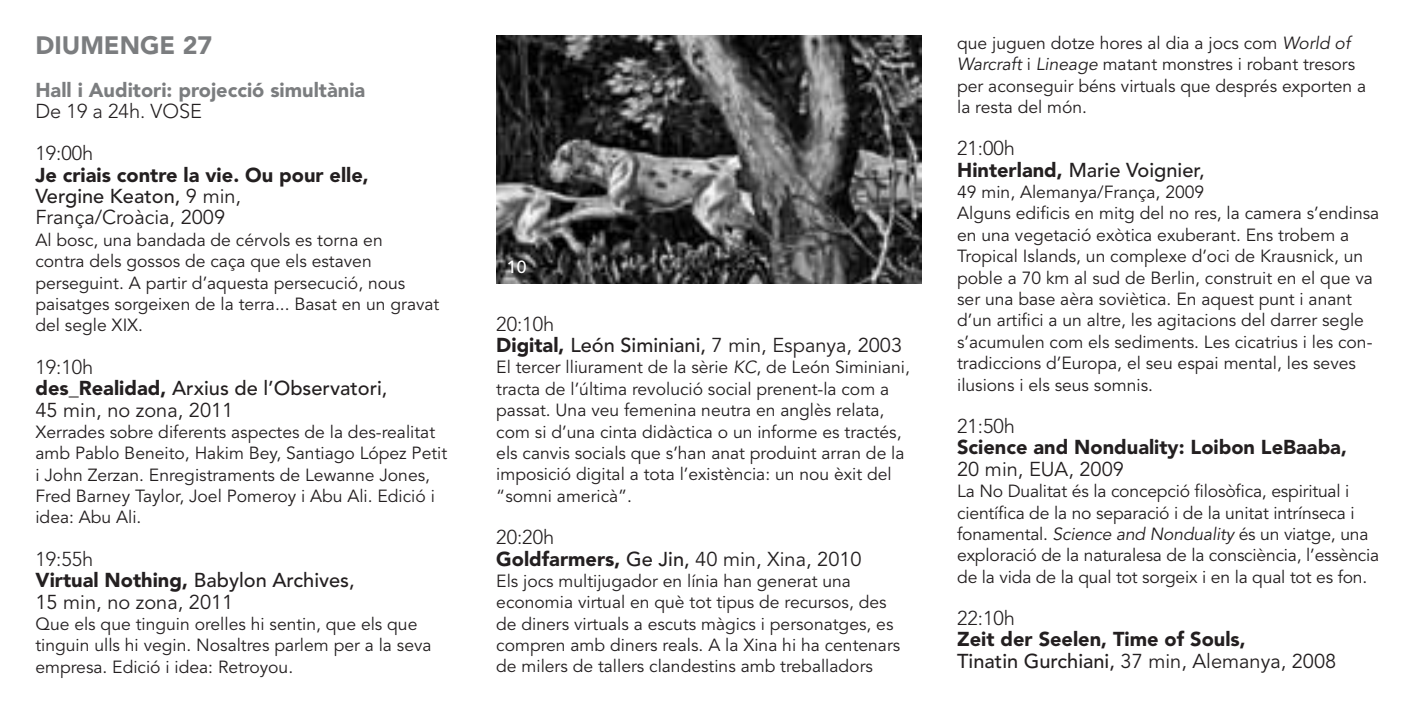
<style>
.page{position:relative;width:1418px;height:709px;background:#fff}
.page>*{position:absolute;margin:0;border:0;box-sizing:border-box;transform-origin:0 0}
.t1{font:900 25px "Avenir";color:#7b7d7f}
.t2{font:900 20px/21.5px "Avenir";color:#231f20}
.t3{font:20px/21.5px "Avenir";color:#231f20}
.t4{font:500 20px/21.5px "Avenir";color:#231f20}
.t5{font:900 20px "Avenir";color:#7b7d7f}
.t6{font:300 20px/42.5px "Avenir";color:#231f20}
.t7{font:17.5px/21.2px "Avenir";color:#231f20}
.t8{font:500 17.5px "Avenir";color:#fff}
.s1{font-weight:500}
.s2{font-weight:400}
.s3{font-weight:300}
.s4{font-weight:900}
.s5{font-style:italic}
</style>
<div class="page">
<img style="left:496px;top:35px;width:425px;height:248px">
<h1 class="t1" style="left:35px;top:31px;width:178px">DIUMENGE 27</h1>
<p class="t5" style="left:35px;top:78px;width:331px">Hall i Auditori: projecció simultània</p>
<p class="t6" style="left:35px;top:90px;width:168px">De 19 a 24h. VOSE<br>19:00h</p>
<p class="t2" style="left:35px;top:164px;width:335px">Je criais contre la vie. Ou pour elle,<br><span class="s1">Vergine Keaton,</span> <span class="s2">9 min,<br>França/Croàcia, 2009</span></p>
<p class="t7" style="left:35px;top:230px;width:405px">Al bosc, una bandada de cérvols es torna en<br>contra dels gossos de caça que els estaven perseguint. A partir d’aquesta persecució, nous paisatges sorgeixen de la terra... Basat en un gravat del segle XIX.</p>
<p class="t4" style="left:35px;top:356px;width:353px"><span class="s3">19:10h<br></span><span class="s4">des_Realidad,</span> Arxius de l’Observatori,<br><span class="s2">45 min, no zona, 2011</span></p>
<p class="t7" style="left:35px;top:422px;width:413px">Xerrades sobre diferents aspectes de la des-realitat amb Pablo Beneito, Hakim Bey, Santiago López Petit i John Zerzan. Enregistraments de Lewanne Jones, Fred Barney Taylor, Joel Pomeroy i Abu Ali. Edició i idea: Abu Ali.</p>
<p class="t3" style="left:35px;top:548px;width:321px"><span class="s3">19:55h<br></span><span class="s4">Virtual Nothing,</span> <span class="s1">Babylon Archives,<br></span>15 min, no zona, 2011</p>
<p class="t7" style="left:35px;top:614px;width:397px">Que els que tinguin orelles hi sentin, que els que tinguin ulls hi vegin. Nosaltres parlem per a la seva empresa. Edició i idea: Retroyou.</p>
<p class="t8" style="left:507px;top:257px;width:21px">10</p>
<p class="t3" style="left:496px;top:313px;width:407px"><span class="s3">20:10h<br></span><span class="s4">Digital,</span> <span class="s1">León Siminiani,</span> 7 min, Espanya, 2003</p>
<p class="t7" style="left:496px;top:357px;width:415px">El tercer lliurament de la sèrie <span class="s5">KC</span>, de León Siminiani, tracta de l’última revolució social prenent-la com a passat. Una veu femenina neutra en anglès relata, com si d’una cinta didàctica o un informe es tractés, els canvis socials que s’han anat produint arran de la imposició digital a tota l’existència: un nou èxit del “somni americà”.</p>
<p class="t3" style="left:496px;top:527px;width:367px"><span class="s3">20:20h<br></span><span class="s4">Goldfarmers,</span> <span class="s1">Ge Jin,</span> 40 min, Xina, 2010</p>
<p class="t7" style="left:496px;top:571px;width:405px">Els jocs multijugador en línia han generat una economia virtual en què tot tipus de recursos, des de diners virtuals a escuts màgics i personatges, es compren amb diners reals. A la Xina hi ha centenars de milers de tallers clandestins amb treballadors</p>
<p class="t7" style="left:957px;top:33px;width:410px">que juguen dotze hores al dia a jocs com <span class="s5">World of Warcraft</span> i <span class="s5">Lineage</span> matant monstres i robant tresors per aconseguir béns virtuals que després exporten a la resta del món.</p>
<p class="t4" style="left:957px;top:138px;width:249px"><span class="s3">21:00h<br></span><span class="s4">Hinterland,</span> Marie Voignier,</p>
<p class="t7" style="left:957px;top:182px;width:424px">49 min, Alemanya/França, 2009<br>Alguns edificis en mitg del no res, la camera s’endinsa en una vegetació exòtica exuberant. Ens trobem a Tropical Islands, un complexe d’oci de Krausnick, un poble a 70 km al sud de Berlin, construit en el que va ser una base aèra soviètica. En aquest punt i anant d’un artifici a un altre, les agitacions del darrer segle s’acumulen com els sediments. Les cicatrius i les con&shy;tradiccions d’Europa, el seu espai mental, les seves ilusions i els seus somnis.</p>
<p class="t6" style="left:957px;top:405px;width:59px">21:50h</p>
<p class="t2" style="left:957px;top:436px;width:391px">Science and Nonduality: Loibon LeBaaba,</p>
<p class="t3" style="left:957px;top:458px;width:168px">20 min, EUA, 2009</p>
<p class="t7" style="left:957px;top:481px;width:423px">La No Dualitat és la concepció filosòfica, espiritual i científica de la no separació i de la unitat intrínseca i fonamental. <span class="s5">Science and Nonduality</span> és un viatge, una exploració de la naturalesa de la consciència, l’essència de la vida de la qual tot sorgeix i en la qual tot es fon.</p>
<p class="t6" style="left:957px;top:597px;width:59px">22:10h</p>
<p class="t2" style="left:957px;top:628px;width:381px">Zeit der Seelen, Time of Souls,<br><span class="s1">Tinatin Gurchiani,</span> <span class="s2">37 min, Alemanya, 2008</span></p>
</div>
